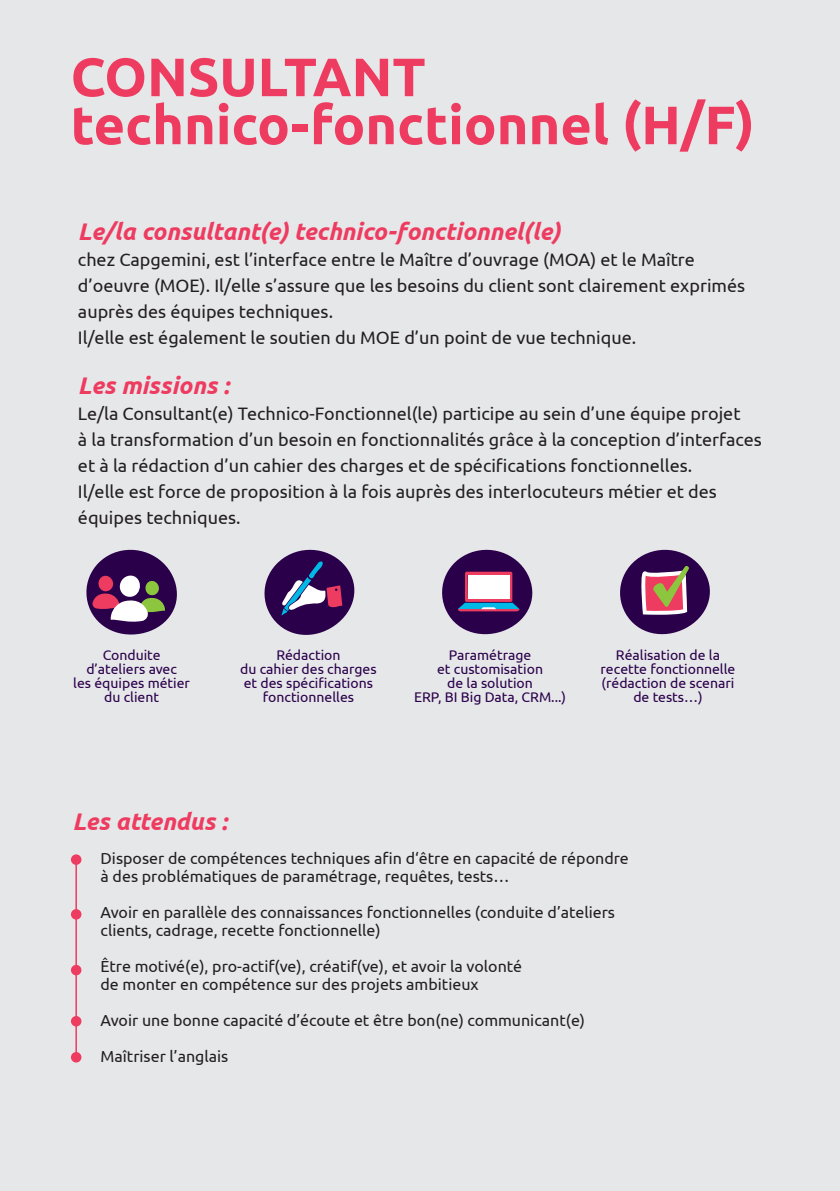
<style>
.page{position:relative;width:840px;height:1191px;background:#fff}
.page>*{position:absolute;margin:0;border:0;box-sizing:border-box;transform-origin:0 0}
.t1{font:700 54px "Ubuntu";color:#ee3b60}
.t2{font:italic 700 24px "Ubuntu";color:#ee3b60}
.t3{font:18px/26px "Ubuntu";color:#231f20}
.t4{font:16px/18px "Ubuntu";color:#231f20}
.t5{font:14px/14px "Ubuntu";color:#2a004a;text-align:center}
</style>
<div class="page">
<div style="left:0;top:0;width:839px;height:1191px;background:#e6e7e9"></div>
<div style="left:72px;top:855px;width:8px;height:9px;background:#ee3b60;border-radius:50%"></div>
<div style="left:71px;top:854px;width:10px;height:11px;border:2px solid #ee3b60;border-radius:50%"></div>
<div style="left:72px;top:910px;width:8px;height:8px;background:#ee3b60;border-radius:50%"></div>
<div style="left:71px;top:909px;width:10px;height:10px;border:2px solid #ee3b60;border-radius:50%"></div>
<div style="left:72px;top:1017px;width:8px;height:8px;background:#ee3b60;border-radius:50%"></div>
<div style="left:71px;top:1016px;width:10px;height:10px;border:2px solid #ee3b60;border-radius:50%"></div>
<hr style="left:75px;top:859px;width:2px;height:198px;background:#ee3b60">
<div style="left:72px;top:1053px;width:8px;height:8px;background:#ee3b60;border-radius:50%"></div>
<div style="left:71px;top:1052px;width:10px;height:10px;border:2px solid #ee3b60;border-radius:50%"></div>
<div style="left:72px;top:966px;width:8px;height:8px;background:#ee3b60;border-radius:50%"></div>
<div style="left:71px;top:965px;width:10px;height:10px;border:2px solid #ee3b60;border-radius:50%"></div>
<svg style="left:264px;top:549px;width:91px;height:86px"></svg>
<svg style="left:620px;top:549px;width:90px;height:86px"></svg>
<svg style="left:442px;top:549px;width:91px;height:86px"></svg>
<div style="left:467px;top:575px;width:42px;height:23px;background:#fff"></div>
<svg style="left:86px;top:549px;width:91px;height:86px"></svg>
<p class="t1" style="left:71px;top:44px;width:356px">CONSULTANT</p>
<p class="t1" style="left:71px;top:92px;width:685px">technico-fonctionnel (H/F)</p>
<p class="t2" style="left:78px;top:217px;width:483px">Le/la consultant(e) technico-fonctionnel(le)</p>
<p class="t3" style="left:78px;top:246px;width:668px">chez Capgemini, est l’interface entre le Maître d’ouvrage (MOA) et le Maître d’oeuvre (MOE). Il/elle s’assure que les besoins du client sont clairement exprimés auprès des équipes techniques.</p>
<p class="t3" style="left:78px;top:324px;width:559px">Il/elle est également le soutien du MOE d’un point de vue technique.</p>
<p class="t2" style="left:78px;top:371px;width:152px">Les missions :</p>
<p class="t3" style="left:78px;top:400px;width:685px">Le/la Consultant(e) Technico-Fonctionnel(le) participe au sein d’une équipe projet<br>à la transformation d’un besoin en fonctionnalités grâce à la conception d’interfaces et à la rédaction d’un cahier des charges et de spécifications fonctionnelles.<br>Il/elle est force de proposition à la fois auprès des interlocuteurs métier et des équipes techniques.</p>
<p class="t5" style="left:103px;top:647px;width:59px">Conduite</p>
<p class="t5" style="left:73px;top:661px;width:118px">d’ateliers avec<br>les équipes métier du client</p>
<p class="t5" style="left:276px;top:647px;width:66px">Rédaction</p>
<p class="t5" style="left:240px;top:661px;width:138px">du cahier des charges et des spécifications fonctionnelles</p>
<p class="t5" style="left:414px;top:647px;width:153px">Paramétrage<br>et customisation<br>de la solution<br>ERP, BI Big Data, CRM...)</p>
<p class="t5" style="left:600px;top:647px;width:136px">Réalisation de la recette fonctionnelle (rédaction de scenari de tests…)</p>
<p class="t2" style="left:72px;top:806px;width:156px">Les attendus :</p>
<p class="t4" style="left:100px;top:849px;width:529px">Disposer de compétences techniques afin d‘être en capacité de répondre à des problématiques de paramétrage, requêtes, tests…</p>
<p class="t4" style="left:100px;top:903px;width:515px">Avoir en parallèle des connaissances fonctionnelles (conduite d’ateliers clients, cadrage, recette fonctionnelle)</p>
<p class="t4" style="left:100px;top:957px;width:423px">Être motivé(e), pro-actif(ve), créatif(ve), et avoir la volonté</p>
<p class="t4" style="left:100px;top:975px;width:379px">de monter en compétence sur des projets ambitieux</p>
<p class="t4" style="left:100px;top:1011px;width:486px">Avoir une bonne capacité d’écoute et être bon(ne) communicant(e)</p>
<p class="t4" style="left:100px;top:1047px;width:129px">Maîtriser l’anglais</p>
</div>
